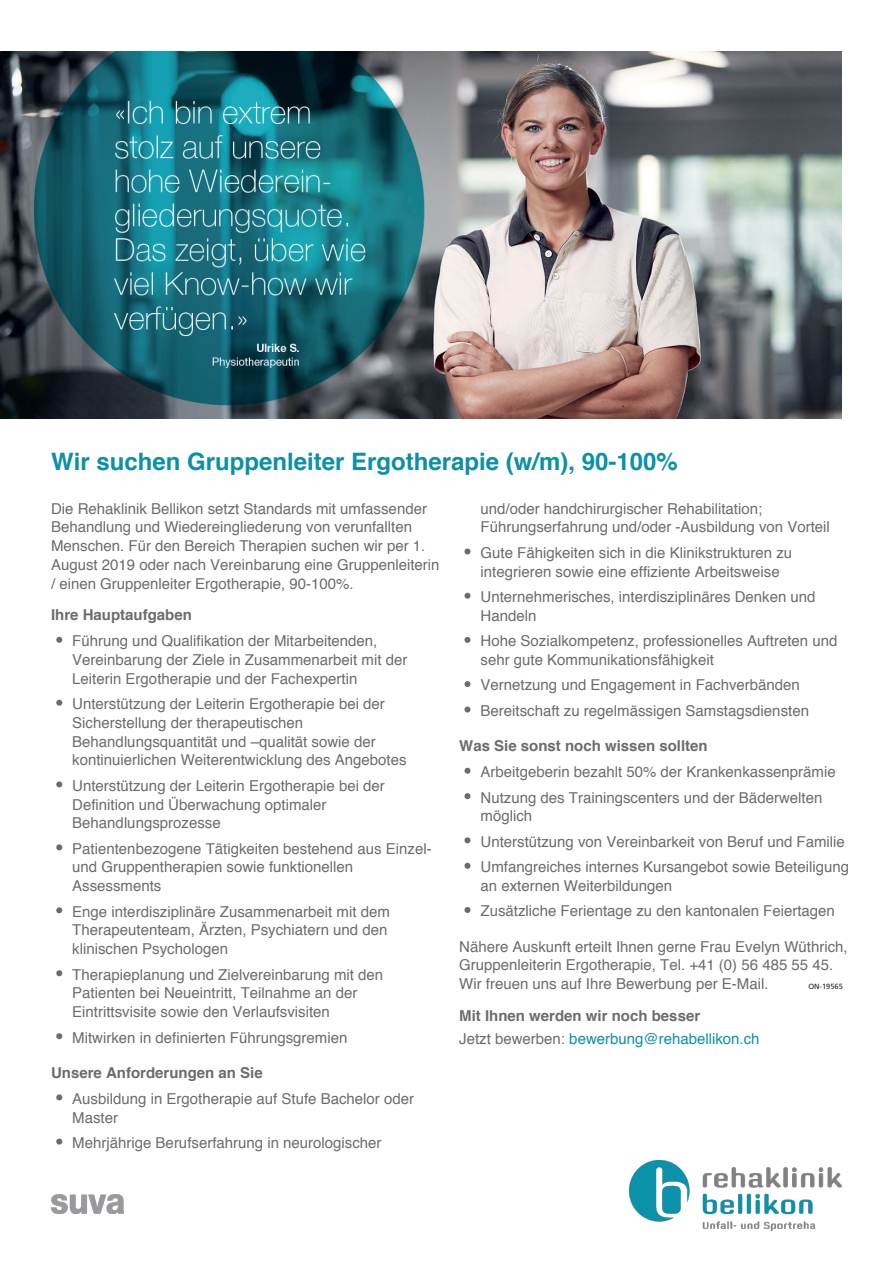
<style>
.page{position:relative;width:893px;height:1263px;background:#fff}
.page>*{position:absolute;margin:0;border:0;box-sizing:border-box;transform-origin:0 0}
.t1{font:700 24px "Llnldp Lqxqjp Helvetica";color:#0c90a7}
.t2{font:15px/18.8px "Chxppr Chvjnj Helvetica";color:#6c6c6f}
.t3{font:700 15px "Llnldp Lqxqjp Helvetica";color:#6c6c6f}
.t4{font:15px "Chxppr Chvjnj Helvetica";color:#0c90a7}
.t5{font:7.5px "Frutiger";color:#231f20}
.s1{color:#6c6c6f}
</style>
<div class="page">
<img style="left:0;top:51px;width:842px;height:367px">
<svg style="left:56px;top:637px;width:6px;height:6px"></svg>
<svg style="left:56px;top:700px;width:6px;height:6px"></svg>
<svg style="left:56px;top:781px;width:6px;height:6px"></svg>
<svg style="left:56px;top:844px;width:6px;height:6px"></svg>
<svg style="left:56px;top:907px;width:6px;height:6px"></svg>
<svg style="left:56px;top:970px;width:6px;height:6px"></svg>
<svg style="left:56px;top:1033px;width:6px;height:6px"></svg>
<svg style="left:56px;top:1094px;width:6px;height:6px"></svg>
<svg style="left:56px;top:1138px;width:6px;height:6px"></svg>
<svg style="left:464px;top:548px;width:6px;height:6px"></svg>
<svg style="left:464px;top:593px;width:6px;height:6px"></svg>
<svg style="left:464px;top:637px;width:6px;height:6px"></svg>
<svg style="left:464px;top:681px;width:6px;height:6px"></svg>
<svg style="left:464px;top:706px;width:6px;height:6px"></svg>
<svg style="left:464px;top:768px;width:6px;height:6px"></svg>
<svg style="left:464px;top:793px;width:6px;height:6px"></svg>
<svg style="left:464px;top:837px;width:6px;height:6px"></svg>
<svg style="left:464px;top:863px;width:6px;height:6px"></svg>
<svg style="left:464px;top:907px;width:6px;height:6px"></svg>
<img style="left:51px;top:1195px;width:72px;height:18px">
<img style="left:629px;top:1161px;width:213px;height:70px">
<h1 class="t1" style="left:51px;top:442px;width:628px">Wir suchen Gruppenleiter Ergotherapie (w/m), 90-100%</h1>
<p class="t2" style="left:51px;top:499px;width:390px">Die Rehaklinik Bellikon setzt Standards mit umfassender Behandlung und Wiedereingliederung von verunfallten Menschen. Für den Bereich Therapien suchen wir per 1.<br>August 2019 oder nach Vereinbarung eine Gruppenleiterin / einen Gruppenleiter Ergotherapie, 90-100%.</p>
<p class="t3" style="left:51px;top:603px;width:142px">Ihre Hauptaufgaben</p>
<p class="t2" style="left:72px;top:632px;width:337px">Führung und Qualifikation der Mitarbeitenden,<br>Vereinbarung der Ziele in Zusammenarbeit mit der<br>Leiterin Ergotherapie und der Fachexpertin</p>
<p class="t2" style="left:72px;top:695px;width:336px">Unterstützung der Leiterin Ergotherapie bei der Sicherstellung der therapeutischen Behandlungsquantität und –qualität sowie der kontinuierlichen Weiterentwicklung des Angebotes</p>
<p class="t2" style="left:72px;top:777px;width:314px">Unterstützung der Leiterin Ergotherapie bei der<br>Definition und Überwachung optimaler<br>Behandlungsprozesse</p>
<p class="t2" style="left:72px;top:839px;width:361px">Patientenbezogene Tätigkeiten bestehend aus Einzel&shy;und Gruppentherapien sowie funktionellen<br>Assessments</p>
<p class="t2" style="left:72px;top:902px;width:319px">Enge interdisziplinäre Zusammenarbeit mit dem<br>Therapeutenteam, Ärzten, Psychiatern und den klinischen Psychologen</p>
<p class="t2" style="left:72px;top:965px;width:312px">Therapieplanung und Zielvereinbarung mit den<br>Patienten bei Neueintritt, Teilnahme an der<br>Eintrittsvisite sowie den Verlaufsvisiten</p>
<p class="t2" style="left:72px;top:1028px;width:277px">Mitwirken in definierten Führungsgremien</p>
<p class="t3" style="left:51px;top:1060px;width:213px">Unsere Anforderungen an Sie</p>
<p class="t2" style="left:72px;top:1089px;width:343px">Ausbildung in Ergotherapie auf Stufe Bachelor oder<br>Master</p>
<p class="t2" style="left:72px;top:1134px;width:311px">Mehrjährige Berufserfahrung in neurologischer</p>
<p class="t2" style="left:480px;top:499px;width:351px">und/oder handchirurgischer Rehabilitation;<br>Führungserfahrung und/oder -Ausbildung von Vorteil</p>
<p class="t2" style="left:480px;top:544px;width:313px">Gute Fähigkeiten sich in die Klinikstrukturen zu integrieren sowie eine effiziente Arbeitsweise</p>
<p class="t2" style="left:480px;top:588px;width:337px">Unternehmerisches, interdisziplinäres Denken und<br>Handeln</p>
<p class="t2" style="left:480px;top:632px;width:358px">Hohe Sozialkompetenz, professionelles Auftreten und sehr gute Kommunikationsfähigkeit</p>
<p class="t2" style="left:480px;top:673px;width:330px;line-height:25.5px">Vernetzung und Engagement in Fachverbänden<br>Bereitschaft zu regelmässigen Samstagsdiensten</p>
<p class="t3" style="left:459px;top:734px;width:250px">Was Sie sonst noch wissen sollten</p>
<p class="t2" style="left:480px;top:759px;width:357px;line-height:25.5px">Arbeitgeberin bezahlt 50% der Krankenkassenprämie<br>Nutzung des Trainingscenters und der Bäderwelten</p>
<p class="t2" style="left:480px;top:804px;width:370px;line-height:25.5px">möglich<br>Unterstützung von Vereinbarkeit von Beruf und Familie<br>Umfangreiches internes Kursangebot sowie Beteiligung</p>
<p class="t2" style="left:480px;top:873px;width:356px;line-height:25.5px">an externen Weiterbildungen<br>Zusätzliche Ferientage zu den kantonalen Feiertagen</p>
<p class="t2" style="left:459px;top:937px;width:390px">Nähere Auskunft erteilt Ihnen gerne Frau Evelyn Wüthrich,<br>Gruppenleiterin Ergotherapie, Tel. +41 (0) 56 485 55 45.<br>Wir freuen uns auf Ihre Bewerbung per E-Mail.</p>
<p class="t3" style="left:459px;top:1003px;width:242px">Mit Ihnen werden wir noch besser</p>
<p class="t4" style="left:459px;top:1027px;width:302px"><span class="s1">Jetzt bewerben:</span> bewerbung@rehabellikon.ch</p>
<p class="t5" style="left:808px;top:982px;width:36px">ON-19565</p>
</div>
